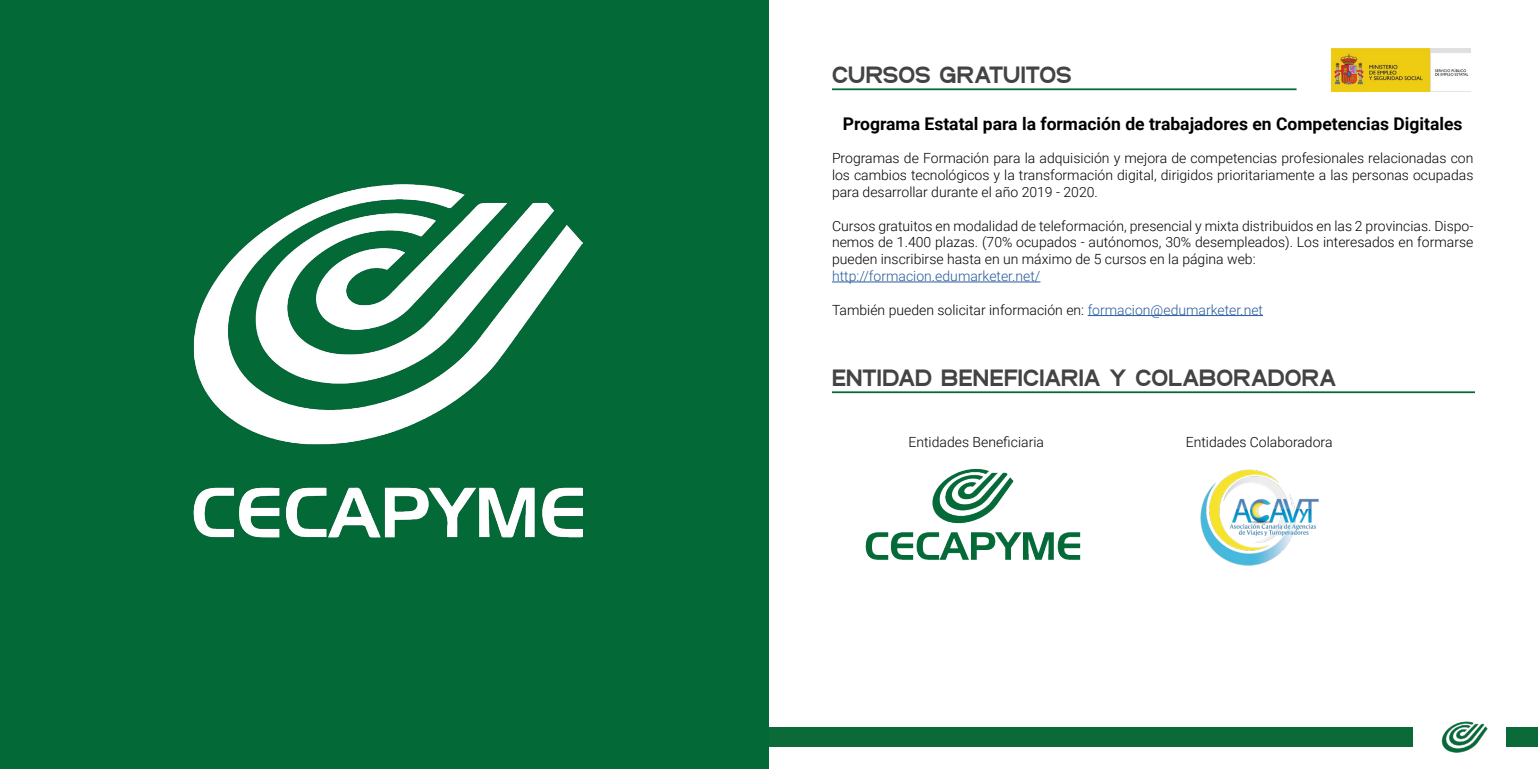
<style>
.page{position:relative;width:1538px;height:769px;background:#fff}
.page>*{position:absolute;margin:0;border:0;box-sizing:border-box;transform-origin:0 0}
.t1{font:800 24.5px "SF Arborcrest";color:#434343}
.t2{font:700 17.5px "Roboto";color:#000}
.t3{font:300 14px/16.8px "Roboto";color:#000;text-align:justify}
.t4{font:300 14px "Roboto";color:#275b9b}
.s1{color:#275b9b}
</style>
<div class="page">
<div style="left:769px;top:728px;width:643px;height:19px;background:#0a6a38"></div>
<div style="left:1506px;top:728px;width:32px;height:19px;background:#0a6a38"></div>
<img style="left:1393px;top:721px;width:144px;height:32px">
<div style="left:0;top:0;width:769px;height:769px;background:#026937"></div>
<hr style="left:832px;top:88px;width:464px;height:2px;background:#026937">
<img style="left:1331px;top:48px;width:139px;height:44px">
<hr style="left:832px;top:282px;width:208px;height:1px;background:#275b9b">
<hr style="left:1088px;top:315px;width:175px;height:1px;background:#275b9b">
<img style="left:865px;top:468px;width:216px;height:92px">
<hr style="left:832px;top:391px;width:643px;height:2px;background:#026937">
<img style="left:193px;top:185px;width:390px;height:353px">
<img style="left:1200px;top:469px;width:119px;height:97px">
<h1 class="t1" style="left:832px;top:59px;width:241px">CURSOS GRATUITOS</h1>
<p class="t2" style="left:843px;top:111px;width:621px">Programa Estatal para la formación de trabajadores en Competencias Digitales</p>
<p class="t3" style="left:832px;top:149px;width:643px">Programas de Formación para la adquisición y mejora de competencias profesionales relacionadas con los cambios tecnológicos y la transformación digital, dirigidos prioritariamente a las personas ocupadas para desarrollar durante el año 2019 - 2020.</p>
<p class="t3" style="left:832px;top:217px;width:643px">Cursos gratuitos en modalidad de teleformación, presencial y mixta distribuidos en las 2 provincias. Dispo&shy;nemos de 1.400 plazas. (70% ocupados - autónomos, 30% desempleados). Los interesados en formarse pueden inscribirse hasta en un máximo de 5 cursos en la página web:</p>
<p class="t4" style="left:832px;top:266px;width:210px">http://formacion.edumarketer.net/</p>
<p class="t3" style="left:832px;top:301px;width:433px">También pueden solicitar información en: <span class="s1">formacion@edumarketer.net</span></p>
<h1 class="t1" style="left:832px;top:362px;width:506px">ENTIDAD BENEFICIARIA Y COLABORADORA</h1>
<p class="t3" style="left:908px;top:433px;width:137px">Entidades Beneficiaria</p>
<p class="t3" style="left:1186px;top:433px;width:148px">Entidades Colaboradora</p>
</div>
